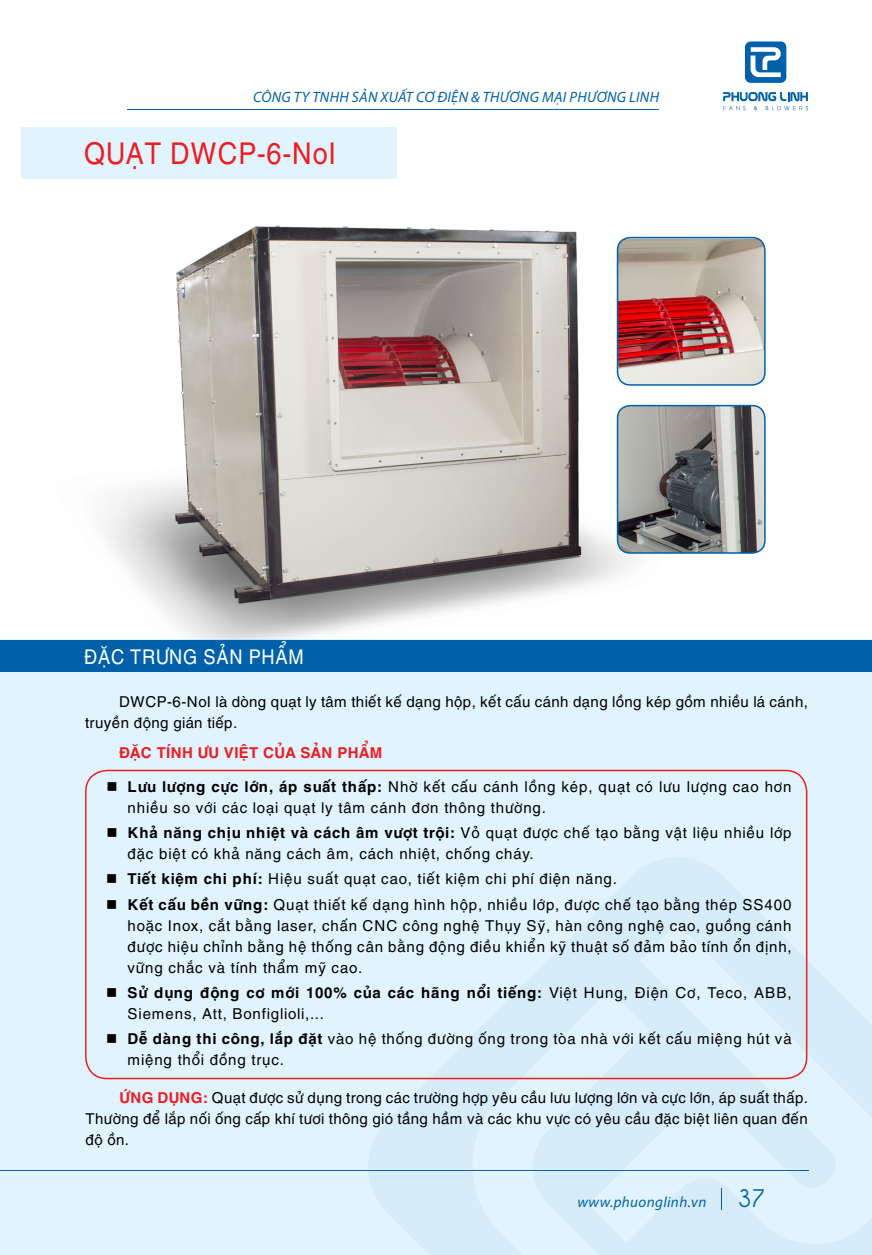
<style>
.page{position:relative;width:872px;height:1255px;background:#fff}
.page>*{position:absolute;margin:0;border:0;box-sizing:border-box;transform-origin:0 0}
.t1{font:30px "UTM Helve";color:#ed1d24;scale:.9 1}
.t2{font:24px "UTM Caviar";color:#0061aa}
.t3{font:20.25px "UTM Helve";color:#fff;scale:.9 1}
.t4{font:15px/21px "UTM Helve";letter-spacing:.03em;color:#000}
.t5{font:15px/21px "UTM Helve";color:#000}
.t6{font:italic 15px "Myriad Pro";letter-spacing:.02em;color:#0061aa}
.t7{font:700 15px "UTM Helve";color:#ed1d24}
.s1{font-weight:700}
.s2{font-weight:700;color:#ed1d24}
</style>
<div class="page">
<div style="left:0;top:639px;width:872px;height:615px;background:#e1f4fd"></div>
<hr style="left:128px;top:109px;width:531px;height:1px;background:#0061aa">
<svg style="left:723px;top:92px;width:85px;height:18px"></svg>
<svg style="left:745px;top:41px;width:41px;height:42px"></svg>
<svg style="left:361px;top:855px;width:511px;height:399px"></svg>
<hr style="left:0;top:1169px;width:808px;height:1px;background:#0061aa">
<div style="left:0;top:639px;width:872px;height:32px;background:#0061aa"></div>
<img style="left:103px;top:170px;width:590px;height:469px">
<div style="left:21px;top:128px;width:375px;height:51px;background:#e1f4fd"></div>
<div style="left:85px;top:769px;width:722px;height:310px;border:2px solid #ed1d24;border-radius:21px"></div>
<img style="left:617px;top:405px;width:148px;height:148px">
<div style="left:617px;top:405px;width:148px;height:148px;border:2px solid #0061aa;border-radius:13px"></div>
<img style="left:617px;top:238px;width:148px;height:147px">
<div style="left:617px;top:237px;width:148px;height:149px;border:2px solid #0061aa;border-radius:13px"></div>
<p class="t6" style="left:253px;top:88px;width:407px">CÔNG TY TNHH SẢN XUẤT CƠ ĐIỆN &amp; THƯƠNG MẠI PHƯƠNG LINH</p>
<h1 class="t1" style="left:84px;top:130px;width:282px">q uạt DWCP-6-N oI</h1>
<h3 class="t3" style="left:84px;top:641px;width:246px">Đặc trưng sản phẩm</h3>
<p class="t5" style="left:85px;top:689px;width:724px;text-indent:34px">DWCP-6-N oI là dòng quạt ly tâm thiết kế dạng hộp, kết cấu cánh dạng lồng kép gồm nhiều lá cánh, truyền động gián tiếp.</p>
<p class="t7" style="left:119px;top:740px;width:265px">ĐẶC TÍNH ƯU VIỆT CỦA SẢN PHẨM</p>
<p class="t4" style="left:128px;top:774px;width:666px"><span class="s1">Lưu lượng cực lớn, áp suất thấp:</span> N hờ kết cấu cánh lồng kép, quạt có lưu lượng cao hơn nhiều so với các loại quạt ly tâm cánh đơn thông thường.</p>
<p class="t4" style="left:128px;top:820px;width:666px"><span class="s1">Khả năng chịu nhiệt và cách âm vượt trội:</span> Vỏ quạt được chế tạo bằng vật liệu nhiều lớp đặc biệt có khả năng cách âm, cách nhiệt, chống cháy.</p>
<p class="t4" style="left:128px;top:864px;width:666px;line-height:25.2px"><span class="s1">Tiết kiệm chi phí:</span> H iệu suất quạt cao, tiết kiệm chi phí điện năng.<br><span class="s1">Kết cấu bền vững:</span> Quạt thiết kế dạng hình hộp, nhiều lớp, được chế tạo bằng thép SS400</p>
<p class="t4" style="left:128px;top:913px;width:248px">hoặc Inox, cắt bằng laser, chấn CNC</p>
<p class="t4" style="left:128px;top:913px;width:666px;text-align:justify;text-indent:275px">công nghệ Thụy Sỹ, hàn công nghệ cao, guồng cánh được hiệu chỉnh bằng hệ thống cân bằng động điều khiển kỹ thuật số đảm bảo tính ổn định, vững chắc và tính thẩm mỹ cao.</p>
<p class="t4" style="left:127px;top:980px;width:666px"><span class="s1">Sử dụng động cơ mới 100% của các hãng nổi tiếng:</span> Việt H ung, Điện Cơ, Teco, ABB,<br>Siemens, Att, Bonfiglioli,...</p>
<p class="t4" style="left:127px;top:1026px;width:666px"><span class="s1">Dễ dàng thi công, lắp đặt</span> vào hệ thống đường ống trong tòa nhà với kết cấu miệng hút và miệng thổi đồng trục.</p>
<p class="t4" style="left:86px;top:1085px;width:724px;text-align:justify;text-indent:34px"><span class="s2">ỨNG DỤNG:</span> Quạt được sử dụng trong các trường hợp yêu cầu lưu lượng lớn và cực lớn, áp suất thấp.<br>Thường để lắp nối ống cấp khí tươi thông gió tầng hầm và các khu vực có yêu cầu đặc biệt liên quan đến độ ồn.</p>
<p class="t6" style="left:577px;top:1192px;width:131px">WWW.PHUONGLINH.VN</p>
<h2 class="t2" style="left:737px;top:1179px;width:30px">37</h2>
</div>
